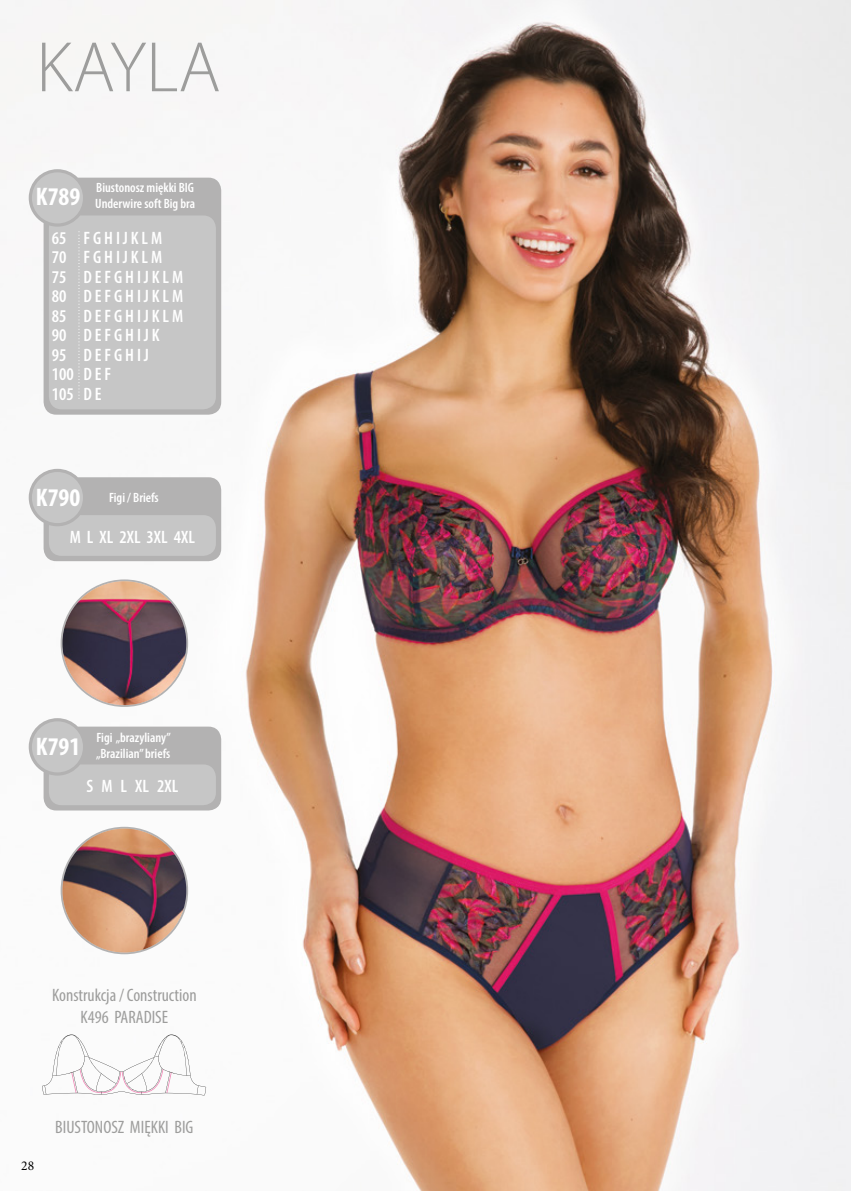
<style>
.page{position:relative;width:851px;height:1191px;background:#fff}
.page>*{position:absolute;margin:0;border:0;box-sizing:border-box;transform-origin:0 0}
.t1{font:300 72px "Myriad Pro";color:#9d9d9c}
.t2{font:700 condensed 25.5px "Myriad Pro";color:#fff}
.t3{font:600 condensed 18px/19.5px "Myriad Pro";letter-spacing:.16em;color:#fff}
.t4{font:condensed 18px/21.6px "Myriad Pro";color:#9d9d9c;text-align:center}
.t5{font:600 condensed 18px "Myriad Pro";color:#fff}
.t6{font:600 condensed 18px "Myriad Pro";letter-spacing:.45em;color:#fff}
.t7{font:600 condensed 13.5px/16.2px "Myriad Pro";color:#fff}
.t8{font:13.5px "Minion Pro";color:#000}
.s1{font-weight:700;font-size:25.5px}
</style>
<div class="page">
<img style="left:0;top:0;width:850px;height:1191px">
<svg style="left:61px;top:826px;width:127px;height:128px"></svg>
<img style="left:62px;top:828px;width:124px;height:124px;border-radius:62px">
<svg style="left:61px;top:579px;width:127px;height:128px"></svg>
<img style="left:62px;top:581px;width:124px;height:124px;border-radius:62px">
<svg style="left:29px;top:718px;width:192px;height:92px"></svg>
<div style="left:32px;top:721px;width:51px;height:51px;background:#c6c6c6;border-radius:50%"></div>
<svg style="left:29px;top:469px;width:192px;height:92px"></svg>
<div style="left:32px;top:472px;width:51px;height:51px;background:#c6c6c6;border-radius:50%"></div>
<svg style="left:29px;top:169px;width:192px;height:246px;fill:#b3b2b2"></svg>
<div style="left:32px;top:172px;width:51px;height:51px;background:#c6c6c6;border-radius:50%"></div>
<div style="left:49px;top:215px;width:167px;height:194px;background:#c6c6c6"></div>
<svg style="left:42px;top:1033px;width:164px;height:62px"></svg>
<h1 class="t1" style="left:36px;top:24px;width:186px">KAYLA</h1>
<h2 class="t2" style="left:36px;top:181px;width:46px">K789</h2>
<p class="t7" style="left:95px;top:179px;width:101px">Biustonosz miękki BIG<br>Underwire soft Big bra</p>
<h3 class="t3" style="left:52px;top:228px;width:133px">65 FGHIJKLM<br>70 FGHIJKLM<br>75 DEFGHIJKLM<br>80 DEFGHIJKLM<br>85 DEFGHIJKLM<br>90 DEFGHIJK<br>95 DEFGHIJ<br>100 DEF<br>105 D E</h3>
<p class="t7" style="left:36px;top:489px;width:124px"><span class="s1">K790</span> Figi / Briefs</p>
<h3 class="t5" style="left:70px;top:525px;width:127px">M L XL 2XL 3XL 4XL</h3>
<h2 class="t2" style="left:36px;top:731px;width:46px">K791</h2>
<p class="t7" style="left:96px;top:729px;width:76px">Figi „brazyliany” „Brazilian” briefs</p>
<h3 class="t6" style="left:86px;top:774px;width:93px">SMLXL2XL</h3>
<h3 class="t4" style="left:52px;top:984px;width:146px">Konstrukcja / Construction<br>K496 PARADISE</h3>
<p class="t8" style="left:21px;top:1156px;width:14px">28</p>
<h3 class="t4" style="left:55px;top:1116px;width:140px">BIUSTONOSZ MIĘKKI BIG</h3>
</div>
